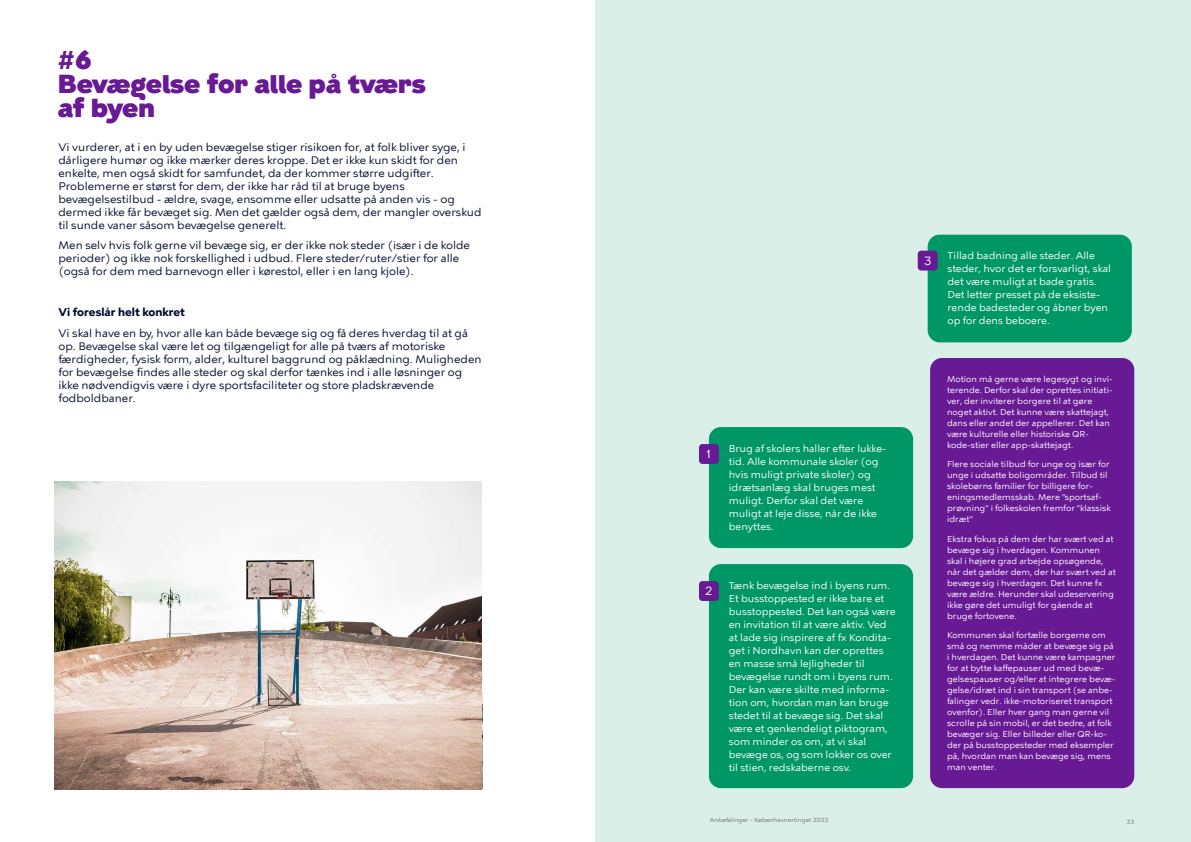
<style>
.page{position:relative;width:1191px;height:842px;background:#fff}
.page>*{position:absolute;margin:0;border:0;box-sizing:border-box;transform-origin:0 0}
.t1{font:900 26px/24px "KBH";color:#681994}
.t2{font:12px "KBH Tekst";color:#fff}
.t3{font:11px/13px "KBH Tekst";color:#000c2e}
.t4{font:700 11px "KBH Tekst";color:#000c2e}
.t5{font:10px/13px "KBH Tekst";color:#fff}
.t6{font:8.5px/11px "KBH Tekst";color:#fff}
.t7{font:6px "KBH Tekst";color:#726e75}
</style>
<div class="page">
<div style="left:595px;top:0;width:596px;height:842px;background:#d9efe8"></div>
<div style="left:709px;top:427px;width:204px;height:121px;background:#009766;border-radius:12px"></div>
<div style="left:699px;top:444px;width:20px;height:20px;background:#681994;border-radius:3px"></div>
<div style="left:709px;top:564px;width:204px;height:224px;background:#009766;border-radius:12px"></div>
<div style="left:699px;top:581px;width:20px;height:20px;background:#681994;border-radius:3px"></div>
<div style="left:927px;top:235px;width:204px;height:107px;background:#009766;border-radius:12px"></div>
<div style="left:917px;top:251px;width:20px;height:19px;background:#681994;border-radius:3px"></div>
<div style="left:930px;top:358px;width:204px;height:430px;background:#681994;border-radius:12px"></div>
<img style="left:54px;top:482px;width:428px;height:308px">
<h1 class="t1" style="left:58px;top:49px;width:369px">#6<br>Bevægelse for alle på tværs af byen</h1>
<p class="t3" style="left:58px;top:141px;width:424px">Vi vurderer, at i en by uden bevægelse stiger risikoen for, at folk bliver syge, i dårligere humør og ikke mærker deres kroppe. Det er ikke kun skidt for den enkelte, men også skidt for samfundet, da der kommer større udgifter.<br>Problemerne er størst for dem, der ikke har råd til at bruge byens bevægelsestilbud - ældre, svage, ensomme eller udsatte på anden vis - og dermed ikke får bevæget sig. Men det gælder også dem, der mangler overskud til sunde vaner såsom bevægelse generelt.</p>
<p class="t3" style="left:58px;top:239px;width:413px">Men selv hvis folk gerne vil bevæge sig, er der ikke nok steder (især i de kolde perioder) og ikke nok forskellighed i udbud. Flere steder/ruter/stier for alle (også for dem med barnevogn eller i kørestol, eller i en lang kjole).</p>
<p class="t4" style="left:58px;top:306px;width:128px">Vi foreslår helt konkret</p>
<p class="t3" style="left:58px;top:327px;width:425px">Vi skal have en by, hvor alle kan både bevæge sig og få deres hverdag til at gå op. Bevægelse skal være let og tilgængeligt for alle på tværs af motoriske færdigheder, fysisk form, alder, kulturel baggrund og påklædning. Muligheden for bevægelse findes alle steder og skal derfor tænkes ind i alle løsninger og ikke nødvendigvis være i dyre sportsfaciliteter og store pladskrævende fodboldbaner.</p>
<h2 class="t2" style="left:706px;top:448px;width:7px">1</h2>
<p class="t5" style="left:729px;top:442px;width:159px">Brug af skolers haller efter lukke&shy;tid. Alle kommunale skoler (og hvis muligt private skoler) og idrætsanlæg skal bruges mest muligt. Derfor skal det være muligt at leje disse, når de ikke benyttes.</p>
<h2 class="t2" style="left:705px;top:585px;width:9px">2</h2>
<p class="t5" style="left:729px;top:579px;width:168px">Tænk bevægelse ind i byens rum.<br>Et busstoppested er ikke bare et busstoppested. Det kan også være en invitation til at være aktiv. Ved at lade sig inspirere af fx Kondita&shy;get i Nordhavn kan der oprettes en masse små lejligheder til bevægelse rundt om i byens rum.<br>Der kan være skilte med informa&shy;tion om, hvordan man kan bruge stedet til at bevæge sig. Det skal være et genkendeligt piktogram, som minder os om, at vi skal bevæge os, og som lokker os over til stien, redskaberne osv.</p>
<h2 class="t2" style="left:923px;top:254px;width:9px">3</h2>
<p class="t5" style="left:947px;top:249px;width:165px">Tillad badning alle steder. Alle steder, hvor det er forsvarligt, skal det være muligt at bade gratis.<br>Det letter presset på de eksiste&shy;rende badesteder og åbner byen op for dens beboere.</p>
<p class="t6" style="left:947px;top:374px;width:167px">Motion må gerne være legesygt og invi&shy;terende. Derfor skal der oprettes initiati&shy;ver, der inviterer borgere til at gøre noget aktivt. Det kunne være skattejagt, dans eller andet der appellerer. Det kan være kulturelle eller historiske QR&shy;kode-stier eller app-skattejagt.</p>
<p class="t6" style="left:947px;top:459px;width:165px">Flere sociale tilbud for unge og især for unge i udsatte boligområder. Tilbud til skolebørns familier for billigere for&shy;eningsmedlemsskab. Mere ”sportsaf&shy;prøvning” i folkeskolen fremfor ”klassisk idræt”</p>
<p class="t6" style="left:947px;top:534px;width:170px">Ekstra fokus på dem der har svært ved at bevæge sig i hverdagen. Kommunen skal i højere grad arbejde opsøgende, når det gælder dem, der har svært ved at bevæge sig i hverdagen. Det kunne fx være ældre. Herunder skal udeservering ikke gøre det umuligt for gående at bruge fortovene.</p>
<p class="t6" style="left:947px;top:630px;width:170px">Kommunen skal fortælle borgerne om små og nemme måder at bevæge sig på i hverdagen. Det kunne være kampagner for at bytte kaffepauser ud med bevæ&shy;gelsespauser og/eller at integrere bevæ&shy;gelse/idræt ind i sin transport (se anbe&shy;falinger vedr. ikke-motoriseret transport ovenfor). Eller hver gang man gerne vil scrolle på sin mobil, er det bedre, at folk bevæger sig. Eller billeder eller QR-ko&shy;der på busstoppesteder med eksempler på, hvordan man kan bevæge sig, mens man venter.</p>
<p class="t7" style="left:710px;top:816px;width:120px">Anbefalinger – Københavnertinget 2023</p>
<p class="t7" style="left:1126px;top:818px;width:9px">33</p>
</div>
